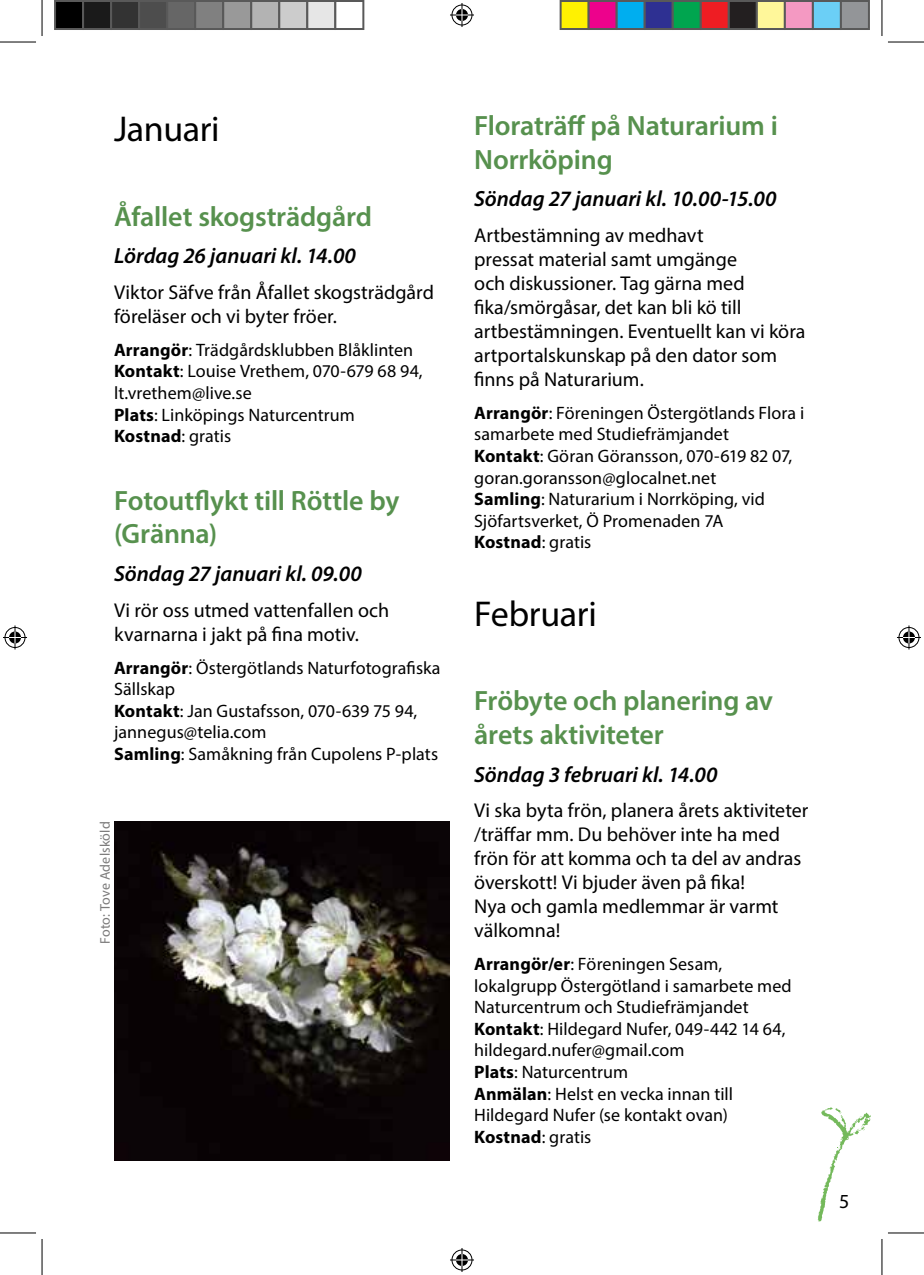
<style>
.page{position:relative;width:924px;height:1275px;background:#fff}
.page>*{position:absolute;margin:0;border:0;box-sizing:border-box;transform-origin:0 0}
.t1{font:36px "Myriad Pro";letter-spacing:-.01em;color:#000}
.t2{font:600 28px/33.6px "Myriad Pro";letter-spacing:-.005em;color:#57914e}
.t3{font:italic 600 22px "Myriad Pro";color:#000}
.t4{font:20px/24px "Myriad Pro";color:#000}
.t5{font:18px/21.6px "Myriad Pro";letter-spacing:.005em;color:#000}
.t6{font:14px "Myriad Pro";letter-spacing:.005em;color:#7c7b7b}
.s1{font-weight:700}
</style>
<div class="page">
<svg style="left:817px;top:1107px;width:53px;height:114px"></svg>
<img style="left:114px;top:821px;width:336px;height:340px">
<hr style="left:0;top:42px;width:36px;height:1px;background:#000">
<hr style="left:887px;top:42px;width:36px;height:1px;background:#000">
<hr style="left:0;top:1232px;width:36px;height:1px;background:#000">
<hr style="left:887px;top:1232px;width:36px;height:1px;background:#000">
<hr style="left:42px;top:0;width:1px;height:36px;background:#000">
<hr style="left:42px;top:1239px;width:1px;height:36px;background:#000">
<hr style="left:881px;top:0;width:1px;height:36px;background:#000">
<hr style="left:881px;top:1239px;width:1px;height:36px;background:#000">
<svg style="left:450px;top:3px;width:24px;height:24px"></svg>
<svg style="left:450px;top:1248px;width:24px;height:24px"></svg>
<svg style="left:3px;top:625px;width:24px;height:24px"></svg>
<svg style="left:897px;top:625px;width:23px;height:24px"></svg>
<div style="left:55px;top:1px;width:28px;height:28px;background:#000"></div>
<div style="left:54px;top:0;width:30px;height:30px;border:2px solid #595959"></div>
<div style="left:83px;top:1px;width:28px;height:28px;background:#1a1a1a"></div>
<div style="left:82px;top:0;width:30px;height:30px;border:2px solid #595959"></div>
<div style="left:111px;top:1px;width:28px;height:28px;background:#333"></div>
<div style="left:110px;top:0;width:30px;height:30px;border:2px solid #595959"></div>
<div style="left:139px;top:1px;width:28px;height:28px;background:#4d4d4d"></div>
<div style="left:138px;top:0;width:30px;height:30px;border:2px solid #595959"></div>
<div style="left:167px;top:1px;width:28px;height:28px;background:#666"></div>
<div style="left:166px;top:0;width:30px;height:30px;border:2px solid #595959"></div>
<div style="left:195px;top:1px;width:28px;height:28px;background:#808080"></div>
<div style="left:194px;top:0;width:30px;height:30px;border:2px solid #595959"></div>
<div style="left:223px;top:1px;width:28px;height:28px;background:#999"></div>
<div style="left:222px;top:0;width:30px;height:30px;border:2px solid #595959"></div>
<div style="left:251px;top:1px;width:28px;height:28px;background:#b3b3b3"></div>
<div style="left:250px;top:0;width:30px;height:30px;border:2px solid #595959"></div>
<div style="left:279px;top:1px;width:28px;height:28px;background:#ccc"></div>
<div style="left:278px;top:0;width:30px;height:30px;border:2px solid #595959"></div>
<div style="left:307px;top:1px;width:28px;height:28px;background:#e6e6e6"></div>
<div style="left:306px;top:0;width:30px;height:30px;border:2px solid #595959"></div>
<div style="left:334px;top:0;width:30px;height:30px;border:2px solid #595959"></div>
<div style="left:560px;top:1px;width:28px;height:28px;background:#fff101"></div>
<div style="left:559px;top:0;width:30px;height:30px;border:2px solid #595959"></div>
<div style="left:588px;top:1px;width:28px;height:28px;background:#ed028c"></div>
<div style="left:587px;top:0;width:30px;height:30px;border:2px solid #595959"></div>
<div style="left:616px;top:1px;width:28px;height:28px;background:#00aeef"></div>
<div style="left:615px;top:0;width:30px;height:30px;border:2px solid #595959"></div>
<div style="left:644px;top:1px;width:28px;height:28px;background:#2e3092"></div>
<div style="left:643px;top:0;width:30px;height:30px;border:2px solid #595959"></div>
<div style="left:672px;top:1px;width:28px;height:28px;background:#00a54f"></div>
<div style="left:671px;top:0;width:30px;height:30px;border:2px solid #595959"></div>
<div style="left:700px;top:1px;width:28px;height:28px;background:#ee1d23"></div>
<div style="left:699px;top:0;width:30px;height:30px;border:2px solid #595959"></div>
<div style="left:728px;top:1px;width:28px;height:28px;background:#231f20"></div>
<div style="left:727px;top:0;width:30px;height:30px;border:2px solid #595959"></div>
<div style="left:756px;top:1px;width:28px;height:28px;background:#fff79a"></div>
<div style="left:755px;top:0;width:30px;height:30px;border:2px solid #595959"></div>
<div style="left:784px;top:1px;width:28px;height:28px;background:#f499c2"></div>
<div style="left:783px;top:0;width:30px;height:30px;border:2px solid #595959"></div>
<div style="left:812px;top:1px;width:28px;height:28px;background:#6bcff6"></div>
<div style="left:811px;top:0;width:30px;height:30px;border:2px solid #595959"></div>
<div style="left:840px;top:1px;width:28px;height:28px;background:#939598"></div>
<div style="left:839px;top:0;width:30px;height:30px;border:2px solid #595959"></div>
<h1 class="t1" style="left:114px;top:107px;width:107px">Januari</h1>
<h2 class="t2" style="left:114px;top:199px;width:259px">Åfallet skogsträdgård</h2>
<p class="t3" style="left:114px;top:242px;width:243px">Lördag 26 januari kl. 14.00</p>
<p class="t4" style="left:114px;top:280px;width:321px">Viktor Säfve från Åfallet skogsträdgård föreläser och vi byter fröer.</p>
<p class="t5" style="left:114px;top:339px;width:310px"><span class="s1">Arrangör</span>: Trädgårdsklubben Blåklinten<br><span class="s1">Kontakt</span>: Louise Vrethem, 070-679 68 94, lt.vrethem@live.se<br><span class="s1">Plats</span>: Linköpings Naturcentrum<br><span class="s1">Kostnad</span>: gratis</p>
<h2 class="t2" style="left:114px;top:483px;width:287px">Fotoutflykt till Röttle by (Gränna)</h2>
<p class="t3" style="left:114px;top:560px;width:249px">Söndag 27 januari kl. 09.00</p>
<p class="t4" style="left:114px;top:597px;width:276px">Vi rör oss utmed vattenfallen och kvarnarna i jakt på fina motiv.</p>
<p class="t5" style="left:114px;top:656px;width:328px"><span class="s1">Arrangör</span>: Östergötlands Naturfotografiska<br>Sällskap<br><span class="s1">Kontakt</span>: Jan Gustafsson, 070‑639 75 94, jannegus@telia.com<br><span class="s1">Samling</span>: Samåkning från Cupolens P-plats</p>
<p class="t6" style="left:96px;top:944px;width:124px;rotate:-90deg">Foto: Tove Adelsköld</p>
<h2 class="t2" style="left:474px;top:108px;width:305px">Floraträff på Naturarium i<br>Norrköping</h2>
<p class="t3" style="left:474px;top:185px;width:304px">Söndag 27 januari kl. 10.00-15.00</p>
<p class="t4" style="left:474px;top:223px;width:333px">Artbestämning av medhavt<br>pressat material samt umgänge<br>och diskussioner. Tag gärna med fika/smörgåsar, det kan bli kö till artbestämningen. Eventuellt kan vi köra artportalskunskap på den dator som finns på Naturarium.</p>
<p class="t5" style="left:474px;top:401px;width:331px"><span class="s1">Arrangör</span>: Föreningen Östergötlands Flora i samarbete med Studiefrämjandet<br><span class="s1">Kontakt</span>: Göran Göransson, 070‑619 82 07, goran.goransson@glocalnet.net<br><span class="s1">Samling</span>: Naturarium i Norrköping, vid Sjöfartsverket, Ö Promenaden 7A<br><span class="s1">Kostnad</span>: gratis</p>
<h1 class="t1" style="left:474px;top:591px;width:124px">Februari</h1>
<h2 class="t2" style="left:474px;top:683px;width:300px">Fröbyte och planering av årets aktiviteter</h2>
<p class="t3" style="left:474px;top:760px;width:245px">Söndag 3 februari kl. 14.00</p>
<p class="t4" style="left:474px;top:798px;width:335px">Vi ska byta frön, planera årets aktiviteter /träffar mm. Du behöver inte ha med frön för att komma och ta del av andras överskott! Vi bjuder även på fika!<br>Nya och gamla medlemmar är varmt välkomna!</p>
<p class="t5" style="left:474px;top:953px;width:319px"><span class="s1">Arrangör/er</span>: Föreningen Sesam, lokalgrupp Östergötland i samarbete med<br>Naturcentrum och Studiefrämjandet<br><span class="s1">Kontakt</span>: Hildegard Nufer, 049-442 14 64, hildegard.nufer@gmail.com<br><span class="s1">Plats</span>: Naturcentrum<br><span class="s1">Anmälan</span>: Helst en vecka innan till<br>Hildegard Nufer (se kontakt ovan)<br><span class="s1">Kostnad</span>: gratis</p>
<p class="t4" style="left:838px;top:1189px;width:12px">5</p>
</div>
